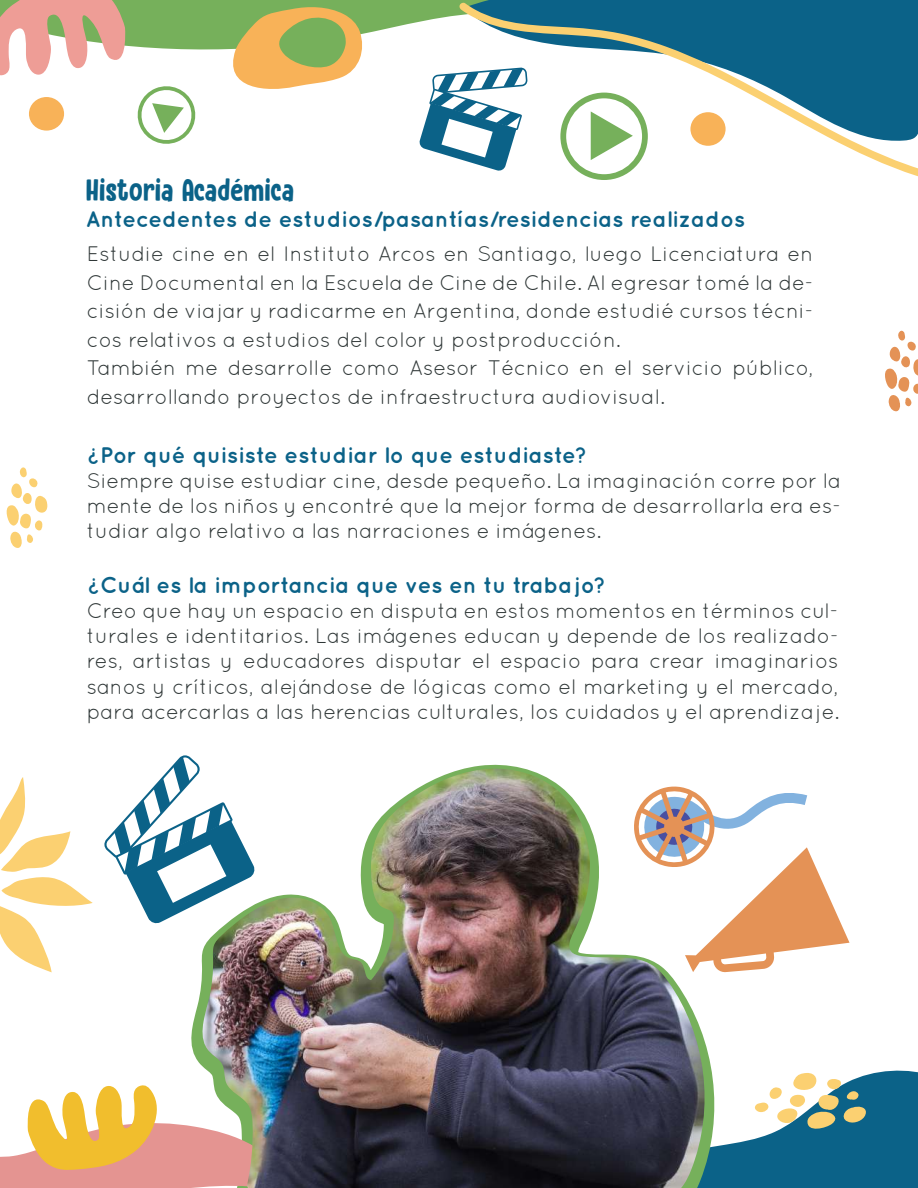
<style>
.page{position:relative;width:918px;height:1188px;background:#fff}
.page>*{position:absolute;margin:0;border:0;box-sizing:border-box;transform-origin:0 0}
.t1{font:31.5px "Instant Harmony DEMO";letter-spacing:-.015em;color:#0b6288}
.t2{font:700 22.5px "Quicksand";color:#0b6288}
.t3{font:21px/25.2px "Quicksand";color:#2f3737;text-align:justify}
</style>
<div class="page">
<svg style="left:0;top:777px;width:93px;height:195px"></svg>
<svg style="left:0;top:1085px;width:197px;height:103px"></svg>
<svg style="left:529px;top:2px;width:389px;height:175px"></svg>
<div style="left:690px;top:112px;width:36px;height:34px;background:#f8b258;border-radius:50%"></div>
<svg style="left:715px;top:1070px;width:203px;height:118px"></svg>
<svg style="left:6px;top:467px;width:42px;height:81px"></svg>
<svg style="left:885px;top:330px;width:33px;height:81px"></svg>
<img style="left:197px;top:769px;width:518px;height:419px">
<svg style="left:104px;top:755px;width:152px;height:169px"></svg>
<svg style="left:629px;top:782px;width:221px;height:190px"></svg>
<svg style="left:560px;top:93px;width:88px;height:87px"></svg>
<svg style="left:0;top:0;width:529px;height:171px"></svg>
<h1 class="t1" style="left:86px;top:172px;width:210px">Historia Académica</h1>
<p class="t2" style="left:86px;top:205px;width:661px">Antecedentes de estudios/pasantías/residencias realizados</p>
<p class="t3" style="left:87px;top:239px;width:728px;line-height:28.5px;text-align:left">Estudie cine en el Instituto Arcos en Santiago, luego Licenciatura en Cine Documental en la Escuela de Cine de Chile. Al egresar tomé la de&shy;cisión de viajar y radicarme en Argentina, donde estudié cursos técni&shy;cos relativos a estudios del color y postproducción.<br>También me desarrolle como Asesor Técnico en el servicio público, desarrollando proyectos de infraestructura audiovisual.</p>
<p class="t2" style="left:100px;top:441px;width:488px">Por qué quisiste estudiar lo que estudiaste?</p>
<p class="t3" style="left:87px;top:468px;width:756px">Siempre quise estudiar cine, desde pequeño. La imaginación corre por la mente de los niños y encontré que la mejor forma de desarrollarla era es&shy;tudiar algo relativo a las narraciones e imágenes.</p>
<p class="t2" style="left:100px;top:571px;width:507px">Cuál es la importancia que ves en tu trabajo?</p>
<p class="t3" style="left:87px;top:598px;width:754px">Creo que hay un espacio en disputa en estos momentos en términos cul&shy;turales e identitarios. Las imágenes educan y depende de los realizado&shy;res, artistas y educadores disputar el espacio para crear imaginarios sanos y críticos, alejándose de lógicas como el marketing y el mercado, para acercarlas a las herencias culturales, los cuidados y el aprendizaje.</p>
</div>
